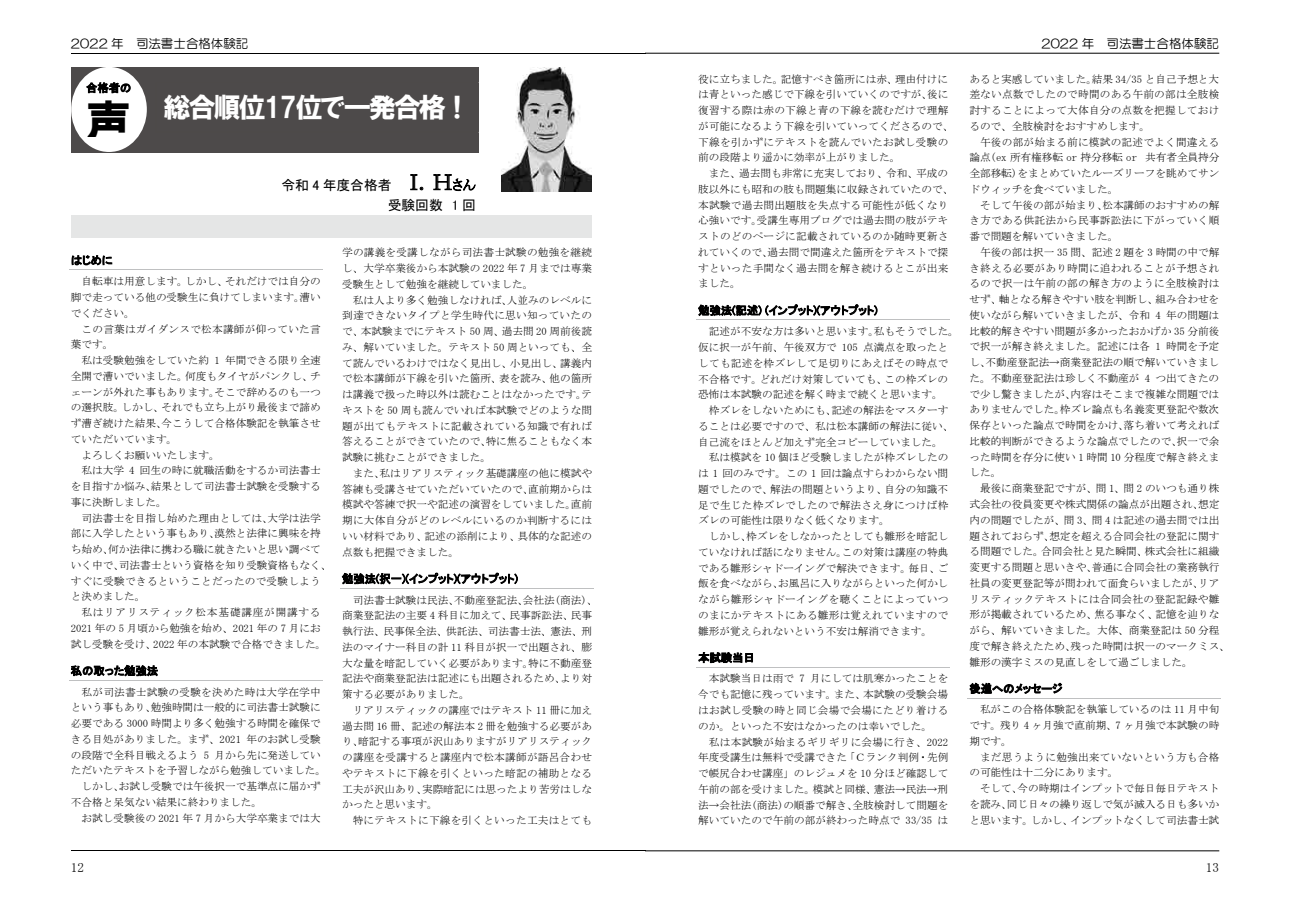
<style>
.page{position:relative;width:1290px;height:911px;background:#fff}
.page>*{position:absolute;margin:0;border:0;box-sizing:border-box;transform-origin:0 0}
.t1{font:45px "HGP Soei Kakugothic UB";color:#000}
.t2{font:27.5px "HGP Soei Kakugothic UB";letter-spacing:-.085em;color:#fff}
.t3{font:13.75px/19.6px "MS P Gothic";color:#000;text-align:right}
.t4{font:13.25px "MS Mincho";color:#000}
.t5{font:12.5px "HG Maru Gothic MPRO";color:#000}
.t6{font:11.25px "MS P Gothic";letter-spacing:.005em;color:#000}
.t7{font:10.62px/15.8px "MS Mincho";color:#000;text-align:justify}
.t8{font:10.62px/15.8px "MS Mincho";letter-spacing:.03em;color:#000}
.t9{font:10.62px "MS Mincho";letter-spacing:.07em;color:#000}
.s1{font-family:"MS P Mincho";font-size:22.5px}
.s2{font-family:"MS P Mincho"}
</style>
<div class="page">
<div style="left:71px;top:67px;width:407px;height:85px;background:#4d4a4a"></div>
<div style="left:71px;top:67px;width:76px;height:85px;background:#fff;border-radius:50%"></div>
<div style="left:71px;top:215px;width:521px;height:22px;background:#e5e6e6"></div>
<hr style="left:71px;top:53px;width:574px;height:1px;background:#000">
<hr style="left:71px;top:850px;width:574px;height:1px;background:#000">
<hr style="left:69px;top:269px;width:253px;height:1px;background:#bfc0c1">
<hr style="left:69px;top:680px;width:253px;height:1px;background:#bfc0c1">
<hr style="left:340px;top:588px;width:254px;height:1px;background:#bfc0c1">
<img style="left:502px;top:67px;width:90px;height:125px">
<hr style="left:645px;top:850px;width:574px;height:1px;background:#000">
<hr style="left:645px;top:53px;width:574px;height:1px;background:#000">
<hr style="left:696px;top:319px;width:254px;height:1px;background:#bfc0c1">
<hr style="left:696px;top:666px;width:254px;height:1px;background:#bfc0c1">
<hr style="left:967px;top:697px;width:254px;height:1px;background:#bfc0c1">
<p class="t5" style="left:71px;top:37px;width:179px">2022 年 司法書士合格体験記</p>
<p class="t6" style="left:86px;top:82px;width:47px">合格者の</p>
<h1 class="t1" style="left:86px;top:98px;width:46px">声</h1>
<h2 class="t2" style="left:163px;top:94px;width:309px">総合順位17位で一発合格！</h2>
<p class="t3" style="left:281px;top:175px;width:196px">令和 4 年度合格者 <span class="s1">Ｉ．Ｈ</span><span class="s2">さん</span>受験回数 1 回</p>
<p class="t6" style="left:71px;top:255px;width:43px">はじめに</p>
<p class="t7" style="left:71px;top:273px;width:252px;text-indent:11px">自転車は用意します。しかし、それだけでは自分の脚で走っている他の受験生に負けてしまいます。漕いでください。</p>
<p class="t8" style="left:71px;top:321px;width:252px;text-indent:11px">この言葉はガイダンスで松本講師が仰っていた言葉です。</p>
<p class="t7" style="left:81px;top:352px;width:241px">私は受験勉強をしていた約 1 年間できる限り全速</p>
<p class="t7" style="left:71px;top:368px;width:251px">全開で漕いでいました。何度もタイヤがパンクし、チ</p>
<p class="t7" style="left:71px;top:384px;width:251px">ェーンが外れた事もあります。そこで辞めるのも一つ</p>
<p class="t7" style="left:71px;top:399px;width:251px">の選択肢。しかし、それでも立ち上がり最後まで諦め</p>
<p class="t7" style="left:71px;top:415px;width:251px">ず漕ぎ続けた結果、今こうして合格体験記を執筆させ</p>
<p class="t7" style="left:71px;top:431px;width:108px">ていただいています。</p>
<p class="t7" style="left:81px;top:447px;width:140px">よろしくお願いいたします。</p>
<p class="t7" style="left:81px;top:462px;width:241px">私は大学 4 回生の時に就職活動をするか司法書士</p>
<p class="t7" style="left:71px;top:478px;width:251px">を目指すか悩み、結果として司法書士試験を受験する</p>
<p class="t7" style="left:71px;top:494px;width:97px">事に決断しました。</p>
<p class="t7" style="left:81px;top:510px;width:241px">司法書士を目指し始めた理由としては、大学は法学</p>
<p class="t7" style="left:71px;top:525px;width:251px">部に入学したという事もあり、漠然と法律に興味を持</p>
<p class="t7" style="left:71px;top:541px;width:251px">ち始め、何か法律に携わる職に就きたいと思い調べて</p>
<p class="t7" style="left:71px;top:557px;width:262px">いく中で、司法書士という資格を知り受験資格もなく、</p>
<p class="t8" style="left:71px;top:573px;width:252px">すぐに受験できるということだったので受験しよう</p>
<p class="t7" style="left:71px;top:588px;width:76px">と決めました。</p>
<p class="t9" style="left:81px;top:607px;width:241px">私はリアリスティック松本基礎講座が開講する</p>
<p class="t7" style="left:71px;top:620px;width:252px">2021 年の 5 月頃から勉強を始め、2021 年の 7 月にお</p>
<p class="t7" style="left:71px;top:636px;width:257px">試し受験を受け、2022 年の本試験で合格できました。</p>
<p class="t6" style="left:71px;top:665px;width:89px">私の取った勉強法</p>
<p class="t8" style="left:81px;top:684px;width:241px">私が司法書士試験の受験を決めた時は大学在学中</p>
<p class="t7" style="left:71px;top:699px;width:251px">という事もあり、勉強時間は一般的に司法書士試験に</p>
<p class="t7" style="left:71px;top:715px;width:251px">必要である 3000 時間より多く勉強する時間を確保で</p>
<p class="t7" style="left:71px;top:731px;width:251px">きる目処がありました。まず、2021 年のお試し受験</p>
<p class="t7" style="left:71px;top:747px;width:252px">の段階で全科目戦えるよう 5 月から先に発送してい</p>
<p class="t7" style="left:71px;top:762px;width:257px">ただいたテキストを予習しながら勉強していました。</p>
<p class="t7" style="left:81px;top:778px;width:241px">しかし、お試し受験では午後択一で基準点に届かず</p>
<p class="t7" style="left:71px;top:794px;width:193px">不合格と呆気ない結果に終わりました。</p>
<p class="t7" style="left:81px;top:810px;width:241px">お試し受験後の 2021 年 7 月から大学卒業までは大</p>
<p class="t4" style="left:71px;top:860px;width:15px">12</p>
<p class="t7" style="left:342px;top:245px;width:252px">学の講義を受講しながら司法書士試験の勉強を継続し、大学卒業後から本試験の 2022 年 7 月までは専業受験生として勉強を継続していました。</p>
<p class="t7" style="left:342px;top:292px;width:252px;text-indent:11px">私は人より多く勉強しなければ、人並みのレベルに到達できないタイプと学生時代に思い知っていたので、本試験までにテキスト 50 周、過去問 20 周前後読み、解いていました。テキスト 50 周といっても、全て読んでいるわけではなく見出し、小見出し、講義内で松本講師が下線を引いた箇所、表を読み、他の箇所は講義で扱った時以外は読むことはなかったです。テキストを 50 周も読んでいれば本試験でどのような問題が出てもテキストに記載されている知識で有れば答えることができていたので、特に焦ることもなく本試験に挑むことができました。</p>
<p class="t7" style="left:342px;top:465px;width:252px;text-indent:11px">また、私はリアリスティック基礎講座の他に模試や答練も受講させていただいていたので、直前期からは模試や答練で択一や記述の演習をしていました。直前期に大体自分がどのレベルにいるのか判断するにはいい材料であり、記述の添削により、具体的な記述の点数も把握できました。</p>
<p class="t6" style="left:342px;top:573px;width:177px">勉強法(択一)(インプット)(アウトプット)</p>
<p class="t7" style="left:342px;top:592px;width:257px;text-align:left;text-indent:11px">司法書士試験は民法、不動産登記法、会社法(商法)、商業登記法の主要 4 科目に加えて、民事訴訟法、民事執行法、民事保全法、供託法、司法書士法、憲法、刑法のマイナー科目の計 11 科目が択一で出題され、膨大な量を暗記していく必要があります。特に不動産登記法や商業登記法は記述にも出題されるため、より対策する必要がありました。</p>
<p class="t7" style="left:342px;top:702px;width:252px;text-indent:11px">リアリスティックの講座ではテキスト 11 冊に加え過去問 16 冊、記述の解法本 2 冊を勉強する必要があり、暗記する事項が沢山ありますがリアリスティックの講座を受講すると講座内で松本講師が語呂合わせやテキストに下線を引くといった暗記の補助となる工夫が沢山あり、実際暗記には思ったより苦労はしなかったと思います。</p>
<p class="t8" style="left:353px;top:812px;width:241px">特にテキストに下線を引くといった工夫はとても</p>
<p class="t7" style="left:698px;top:71px;width:257px;text-align:left">役に立ちました。記憶すべき箇所には赤、理由付けには青といった感じで下線を引いていくのですが、後に復習する際は赤の下線と青の下線を読むだけで理解が可能になるよう下線を引いていってくださるので、下線を引かずにテキストを読んでいたお試し受験の前の段階より遥かに効率が上がりました。</p>
<p class="t7" style="left:698px;top:165px;width:257px;text-align:left;text-indent:11px">また、過去問も非常に充実しており、令和、平成の肢以外にも昭和の肢も問題集に収録されていたので、本試験で過去問出題肢を失点する可能性が低くなり心強いです。受講生専用ブログでは過去問の肢がテキストのどのページに記載されているのか随時更新されていくので、過去問で間違えた箇所をテキストで探すといった手間なく過去問を解き続けるとこが出来ました。</p>
<p class="t6" style="left:698px;top:305px;width:181px">勉強法(記述) (インプット)(アウトプット)</p>
<p class="t7" style="left:698px;top:323px;width:262px;text-align:left;text-indent:11px">記述が不安な方は多いと思います。私もそうでした。仮に択一が午前、午後双方で 105 点満点を取ったとしても記述を枠ズレして足切りにあえばその時点で不合格です。どれだけ対策していても、この枠ズレの恐怖は本試験の記述を解く時まで続くと思います。</p>
<p class="t7" style="left:709px;top:402px;width:241px">枠ズレをしないためにも、記述の解法をマスターす</p>
<p class="t7" style="left:698px;top:418px;width:257px">ることは必要ですので、私は松本講師の解法に従い、</p>
<p class="t7" style="left:698px;top:434px;width:246px">自己流をほとんど加えず完全コピーしていました。</p>
<p class="t7" style="left:709px;top:449px;width:241px">私は模試を 10 個ほど受験しましたが枠ズレしたの</p>
<p class="t7" style="left:698px;top:465px;width:251px">は 1 回のみです。この 1 回は論点すらわからない問</p>
<p class="t7" style="left:698px;top:481px;width:251px">題でしたので、解法の問題というより、自分の知識不</p>
<p class="t8" style="left:698px;top:497px;width:252px">足で生じた枠ズレでしたので解法さえ身につけば枠</p>
<p class="t7" style="left:698px;top:512px;width:193px">ズレの可能性は限りなく低くなります。</p>
<p class="t7" style="left:709px;top:528px;width:241px">しかし、枠ズレをしなかったとしても雛形を暗記し</p>
<p class="t7" style="left:698px;top:544px;width:251px">ていなければ話になりません。この対策は講座の特典</p>
<p class="t7" style="left:698px;top:560px;width:252px">である雛形シャドーイングで解決できます。毎日、ご</p>
<p class="t7" style="left:698px;top:575px;width:251px">飯を食べながら、お風呂に入りながらといった何かし</p>
<p class="t8" style="left:698px;top:591px;width:252px">ながら雛形シャドーイングを聴くことによっていつ</p>
<p class="t8" style="left:698px;top:607px;width:252px">のまにかテキストにある雛形は覚えれていますので</p>
<p class="t7" style="left:698px;top:623px;width:235px">雛形が覚えられないという不安は解消できます。</p>
<p class="t6" style="left:698px;top:652px;width:58px">本試験当日</p>
<p class="t7" style="left:698px;top:670px;width:252px;text-indent:11px">本試験当日は雨で 7 月にしては肌寒かったことを今でも記憶に残っています。また、本試験の受験会場はお試し受験の時と同じ会場で会場にたどり着けるのか。といった不安はなかったのは幸いでした。</p>
<p class="t7" style="left:698px;top:733px;width:252px;text-indent:11px">私は本試験が始まるギリギリに会場に行き、2022年度受講生は無料で受講できた「Ｃランク判例・先例で帳尻合わせ講座」のレジュメを 10 分ほど確認して午前の部を受けました。模試と同様、憲法→民法→刑法→会社法(商法)の順番で解き、全肢検討して問題を解いていたので午前の部が終わった時点で 33/35 は</p>
<p class="t5" style="left:1041px;top:37px;width:179px">2022 年 司法書士合格体験記</p>
<p class="t7" style="left:969px;top:71px;width:252px">あると実感していました。結果 34/35 と自己予想と大差ない点数でしたので時間のある午前の部は全肢検討することによって大体自分の点数を把握しておけるので、全肢検討をおすすめします。</p>
<p class="t7" style="left:969px;top:134px;width:252px;text-indent:11px">午後の部が始まる前に模試の記述でよく間違える論点(ex 所有権移転 or 持分移転 or 共有者全員持分全部移転)をまとめていたルーズリーフを眺めてサンドウィッチを食べていました。</p>
<p class="t7" style="left:969px;top:197px;width:252px;text-indent:11px">そして午後の部が始まり、松本講師のおすすめの解き方である供託法から民事訴訟法に下がっていく順番で問題を解いていきました。</p>
<p class="t7" style="left:969px;top:244px;width:252px;text-indent:11px">午後の部は択一 35 問、記述 2 題を 3 時間の中で解き終える必要があり時間に追われることが予想されるので択一は午前の部の解き方のように全肢検討はせず、軸となる解きやすい肢を判断し、組み合わせを使いながら解いていきましたが、令和 4 年の問題は比較的解きやすい問題が多かったおかげか 35 分前後で択一が解き終えました。記述には各 1 時間を予定し、不動産登記法→商業登記法の順で解いていきました。不動産登記法は珍しく不動産が 4 つ出てきたので少し驚きましたが、内容はそこまで複雑な問題ではありませんでした。枠ズレ論点も名義変更登記や数次保存といった論点で時間をかけ、落ち着いて考えれば比較的判断ができるような論点でしたので、択一で余った時間を存分に使い 1 時間 10 分程度で解き終えました。</p>
<p class="t7" style="left:969px;top:480px;width:262px;text-align:left;text-indent:11px">最後に商業登記ですが、問 1、問 2 のいつも通り株式会社の役員変更や株式関係の論点が出題され、想定内の問題でしたが、問 3、問 4 は記述の過去問では出題されておらず、想定を超える合同会社の登記に関する問題でした。合同会社と見た瞬間、株式会社に組織変更する問題と思いきや、普通に合同会社の業務執行社員の変更登記等が問われて面食らいましたが、リアリスティックテキストには合同会社の登記記録や雛形が掲載されているため、焦る事なく、記憶を辿りながら、解いていきました。大体、商業登記は 50 分程度で解き終えたため、残った時間は択一のマークミス、雛形の漢字ミスの見直しをして過ごしました。</p>
<p class="t6" style="left:969px;top:683px;width:95px">後進へのメッセージ</p>
<p class="t7" style="left:969px;top:701px;width:252px;text-indent:11px">私がこの合格体験記を執筆しているのは 11 月中旬です。残り 4 ヶ月強で直前期、7 ヶ月強で本試験の時期です。</p>
<p class="t7" style="left:969px;top:749px;width:252px;text-indent:11px">まだ思うように勉強出来ていないという方も合格の可能性は十二分にあります。</p>
<p class="t7" style="left:969px;top:780px;width:252px;text-indent:11px">そして、今の時期はインプットで毎日毎日テキストを読み、同じ日々の繰り返しで気が滅入る日も多いかと思います。しかし、インプットなくして司法書士試</p>
<p class="t4" style="left:1206px;top:860px;width:15px">13</p>
</div>
